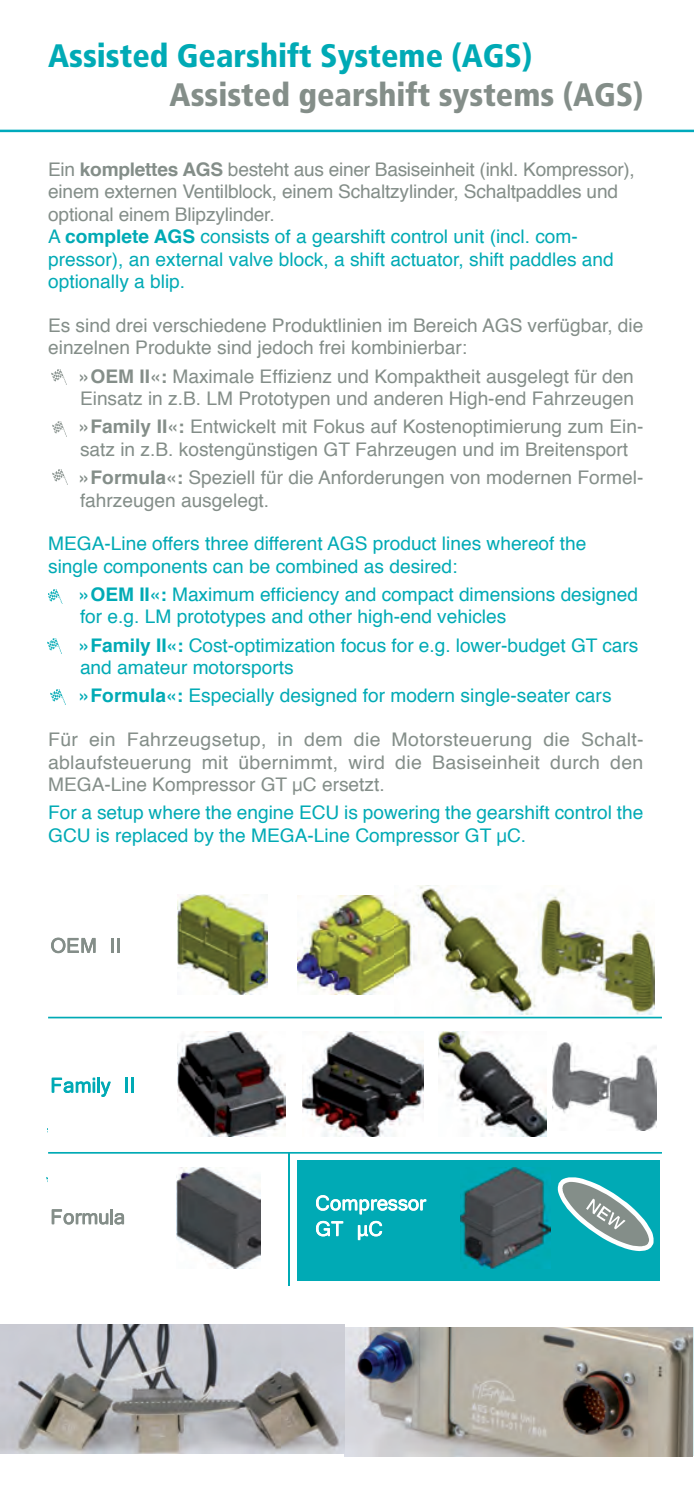
<style>
.page{position:relative;width:694px;height:1488px;background:#fff}
.page>*{position:absolute;margin:0;border:0;box-sizing:border-box;transform-origin:0 0}
.t1{font:900 condensed 32.5px "Frutiger";color:#00aab5}
.t2{font:900 condensed 32.5px "Frutiger";color:#848e89}
.t3{font:18.75px/22.5px "Helvetica";color:#848e89}
.t4{font:18.75px/22.5px "Helvetica";color:#00aab5}
.t5{font:18.75px/22.5px "Helvetica";color:#848e89;text-align:justify;scale:1.04 1}
.s1{font-weight:700}
.s2{color:#00aab5}
.s3{font-weight:700;color:#00aab5}
.s4{font-family:"Helvetica Neue"}
</style>
<div class="page">
<svg style="left:344px;top:1327px;width:348px;height:129px;background:#a39e98"></svg>
<img style="left:0;top:1324px;width:344px;height:129px">
<hr style="left:0;top:130px;width:694px;height:2px;background:#00aabc">
<div style="left:297px;top:1160px;width:363px;height:120px;background:#00aab5"></div>
<svg style="left:51px;top:937px;width:45px;height:16px"></svg>
<svg style="left:111px;top:938px;width:9px;height:15px"></svg>
<svg style="left:52px;top:1077px;width:59px;height:19px"></svg>
<svg style="left:125px;top:1077px;width:8px;height:15px"></svg>
<img style="left:178px;top:1032px;width:108px;height:104px">
<img style="left:303px;top:1032px;width:120px;height:104px">
<img style="left:439px;top:1032px;width:107px;height:104px">
<img style="left:553px;top:1042px;width:103px;height:88px">
<img style="left:178px;top:894px;width:90px;height:100px">
<img style="left:297px;top:895px;width:97px;height:99px">
<img style="left:394px;top:885px;width:260px;height:129px">
<svg style="left:52px;top:1209px;width:72px;height:15px"></svg>
<img style="left:177px;top:1167px;width:83px;height:101px">
<svg style="left:316px;top:1195px;width:110px;height:19px"></svg>
<svg style="left:316px;top:1220px;width:27px;height:16px"></svg>
<svg style="left:358px;top:1220px;width:24px;height:20px"></svg>
<img style="left:460px;top:1167px;width:90px;height:101px">
<hr style="left:48px;top:1016px;width:614px;height:2px;background:#00aab5">
<hr style="left:48px;top:1152px;width:614px;height:1px;background:#00aab5">
<hr style="left:288px;top:1152px;width:2px;height:134px;background:#00aab5">
<svg style="left:557px;top:1177px;width:97px;height:75px"></svg>
<img style="left:51px;top:369px;width:15px;height:15px">
<img style="left:52px;top:422px;width:15px;height:15px">
<img style="left:53px;top:469px;width:15px;height:15px">
<img style="left:48px;top:589px;width:14px;height:15px">
<img style="left:47px;top:638px;width:15px;height:15px">
<img style="left:51px;top:690px;width:14px;height:14px">
<h1 class="t1" style="left:48px;top:36px;width:486px">Assisted Gearshift Systeme (AGS)</h1>
<h1 class="t2" style="left:170px;top:75px;width:475px">Assisted gearshift systems (AGS)</h1>
<p class="t3" style="left:48px;top:158px;width:588px">Ein <span class="s1">komplettes AGS</span> besteht aus einer Basiseinheit (inkl. Kompressor), einem externen Ventilblock, einem Schaltzylinder, Schaltpaddles und optional einem Blipzylinder.<br><span class="s2">A</span> <span class="s3">complete AGS</span> <span class="s2">consists of a gearshift control unit (incl. com&shy;pressor), an external valve block, a shift actuator, shift paddles and optionally a blip.</span></p>
<p class="t3" style="left:48px;top:315px;width:597px">Es sind drei verschiedene Produktlinien im Bereich AGS verfügbar, die einzelnen Produkte sind jedoch frei kombinierbar:</p>
<p class="t3" style="left:80px;top:365px;width:555px"><span class="s1">»OEM II«:</span> Maximale Effizienz und Kompaktheit ausgelegt für den<br>Einsatz in z.B. LM Prototypen und anderen High-end Fahrzeugen</p>
<p class="t3" style="left:80px;top:416px;width:565px"><span class="s1">»Family II«:</span> Entwickelt mit Fokus auf Kostenoptimierung zum Ein&shy;satz in z.B. kostengünstigen GT Fahrzeugen und im Breitensport</p>
<p class="t3" style="left:80px;top:467px;width:565px"><span class="s1">»Formula«:</span> Speziell für die Anforderungen von modernen Formel&shy;fahrzeugen ausgelegt.</p>
<p class="t4" style="left:48px;top:533px;width:540px">MEGA-Line offers three different AGS product lines whereof the single components can be combined as desired:</p>
<p class="t4" style="left:80px;top:583px;width:559px"><span class="s1">»OEM II«:</span> Maximum efficiency and compact dimensions designed for e.g. LM prototypes and other high-end vehicles</p>
<p class="t4" style="left:80px;top:634px;width:560px"><span class="s1">»Family II«:</span> Cost-optimization focus for e.g. lower-budget GT cars and amateur motorsports</p>
<p class="t4" style="left:80px;top:685px;width:533px"><span class="s1">»Formula«:</span> Especially designed for modern single-seater cars</p>
<p class="t5" style="left:48px;top:729px;width:574px">Für ein Fahrzeugsetup, in dem die Motorsteuerung die Schalt&shy;ablaufsteuerung mit übernimmt, wird die Basiseinheit durch den MEGA-Line Kompressor GT <span class="s4">µ</span>C ersetzt.</p>
<p class="t4" style="left:48px;top:802px;width:597px">For a setup where the engine ECU is powering the gearshift control the<br>GCU is replaced by the MEGA-Line Compressor GT <span class="s4">µ</span>C.</p>
</div>
